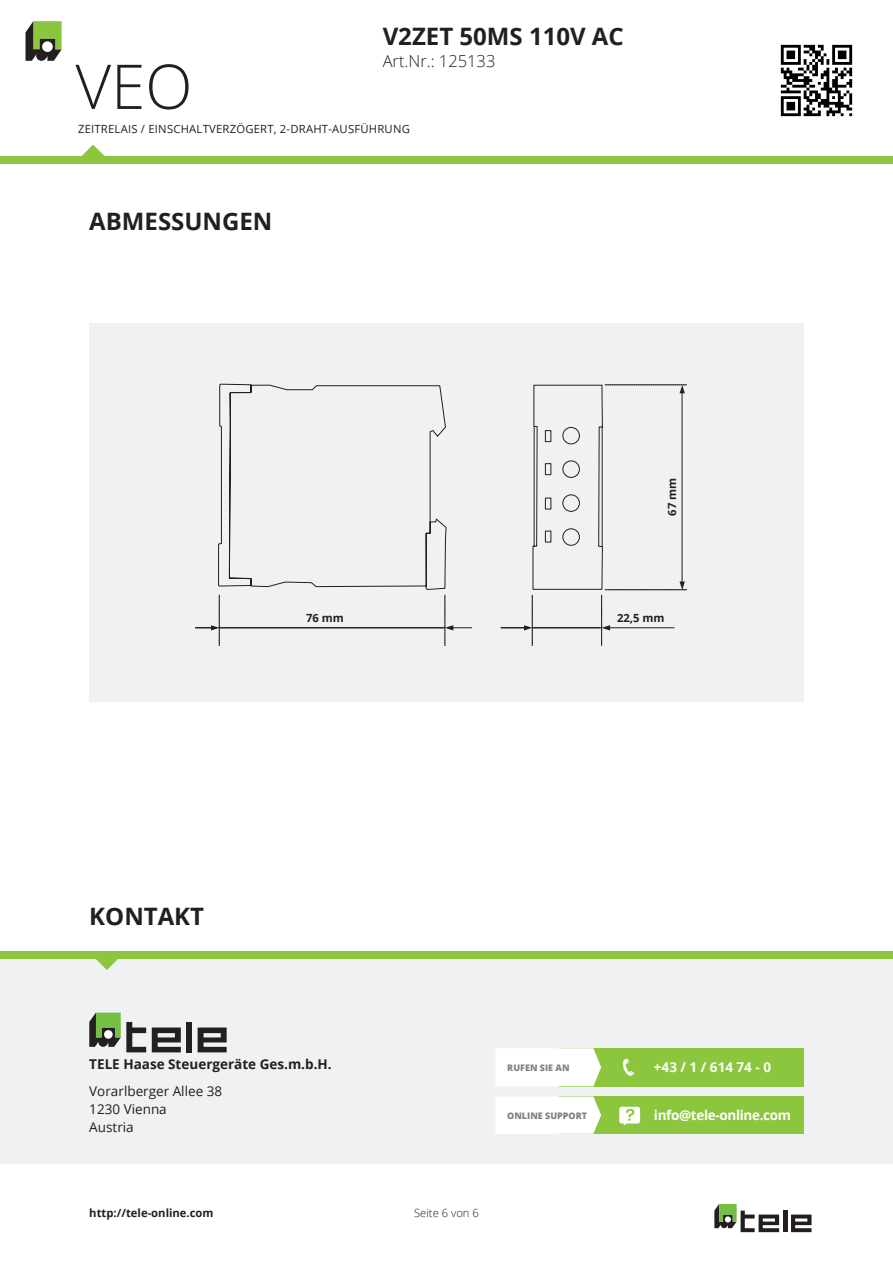
<style>
.page{position:relative;width:893px;height:1263px;background:#fff}
.page>*{position:absolute;margin:0;border:0;box-sizing:border-box;transform-origin:0 0}
.t1{font:300 61.8px "Open Sans";color:#231f20}
.t2{font:700 24px "Open Sans";color:#231f20}
.t3{font:300 16.5px "Open Sans";color:#231f20}
.t4{font:13.5px/18px "Open Sans";color:#231f20}
.t5{font:700 13.5px "Open Sans";letter-spacing:-.025em;color:#fff}
.t6{font:700 13.5px "Open Sans";color:#231f20}
.t7{font:11.25px "Open Sans";letter-spacing:.02em;color:#231f20}
.t8{font:700 11.25px "Open Sans";color:#231f20}
.t9{font:300 11.25px "Open Sans";color:#231f20}
.t10{font:800 9px "Open Sans";color:#808285}
</style>
<div class="page">
<img style="left:780px;top:44px;width:73px;height:73px">
<div style="left:89px;top:324px;width:715px;height:378px;background:#f0f1f2"></div>
<div style="left:0;top:953px;width:893px;height:211px;background:#f0f1f2"></div>
<div style="left:559px;top:1096px;width:245px;height:38px;background:#8bc63e"></div>
<div style="left:559px;top:1048px;width:245px;height:38px;background:#8bc63e"></div>
<div style="left:496px;top:1048px;width:105px;height:38px;background:#fff"></div>
<div style="left:496px;top:1096px;width:105px;height:38px;background:#fff"></div>
<svg style="left:623px;top:1058px;width:11px;height:18px"></svg>
<svg style="left:619px;top:1107px;width:21px;height:18px"></svg>
<svg style="left:195px;top:595px;width:277px;height:50px"></svg>
<svg style="left:218px;top:383px;width:229px;height:207px"></svg>
<svg style="left:501px;top:384px;width:185px;height:261px"></svg>
<div style="left:0;top:156px;width:893px;height:8px;background:#8bc63e"></div>
<svg style="left:82px;top:145px;width:23px;height:11px"></svg>
<svg style="left:26px;top:21px;width:36px;height:40px"></svg>
<div style="left:36px;top:50px;width:11px;height:11px;background:#231f20;border-radius:50%"></div>
<div style="left:42px;top:41px;width:11px;height:11px;background:#fff;border-radius:50%"></div>
<hr style="left:783px;top:1210px;width:4px;height:22px;background:#231f20">
<svg style="left:791px;top:1214px;width:20px;height:18px"></svg>
<svg style="left:714px;top:1204px;width:65px;height:28px"></svg>
<div style="left:0;top:951px;width:893px;height:7px;background:#8bc63e"></div>
<svg style="left:95px;top:958px;width:24px;height:12px"></svg>
<div style="left:186px;top:1022px;width:6px;height:30px;background:#231f20"></div>
<svg style="left:198px;top:1027px;width:29px;height:25px"></svg>
<svg style="left:152px;top:1027px;width:29px;height:25px"></svg>
<svg style="left:89px;top:1012px;width:57px;height:40px"></svg>
<div style="left:104px;top:1030px;width:9px;height:9px;background:#fff;border-radius:50%"></div>
<h1 class="t1" style="left:75px;top:44px;width:118px">VEO</h1>
<h2 class="t2" style="left:383px;top:20px;width:243px">V2ZET 50MS 110V AC</h2>
<h3 class="t3" style="left:383px;top:50px;width:114px">Art.Nr.: 125133</h3>
<p class="t7" style="left:78px;top:121px;width:333px">ZEITRELAIS / EINSCHALTVERZÖGERT, 2-DRAHT-AUSFÜHRUNG</p>
<h2 class="t2" style="left:89px;top:205px;width:185px">ABMESSUNGEN</h2>
<p class="t8" style="left:664px;top:516px;width:39px;rotate:-90deg">67 mm</p>
<p class="t8" style="left:306px;top:610px;width:39px">76 mm</p>
<p class="t8" style="left:617px;top:610px;width:49px">22,5 mm</p>
<h2 class="t2" style="left:89px;top:899px;width:116px">KONTAKT</h2>
<p class="t6" style="left:89px;top:1055px;width:244px">TELE Haase Steuergeräte Ges.m.b.H.</p>
<p class="t4" style="left:89px;top:1081px;width:134px">Vorarlberger Allee 38<br>1230 Vienna<br>Austria</p>
<p class="t8" style="left:89px;top:1205px;width:126px">http://tele-online.com</p>
<p class="t10" style="left:507px;top:1060px;width:64px">RUFEN SIE AN</p>
<p class="t5" style="left:654px;top:1057px;width:119px">+43 / 1 / 614 74 - 0</p>
<p class="t10" style="left:507px;top:1108px;width:81px">ONLINE SUPPORT</p>
<p class="t5" style="left:654px;top:1105px;width:139px">info@tele-online.com</p>
<p class="t9" style="left:414px;top:1205px;width:66px">Seite 6 von 6</p>
</div>
